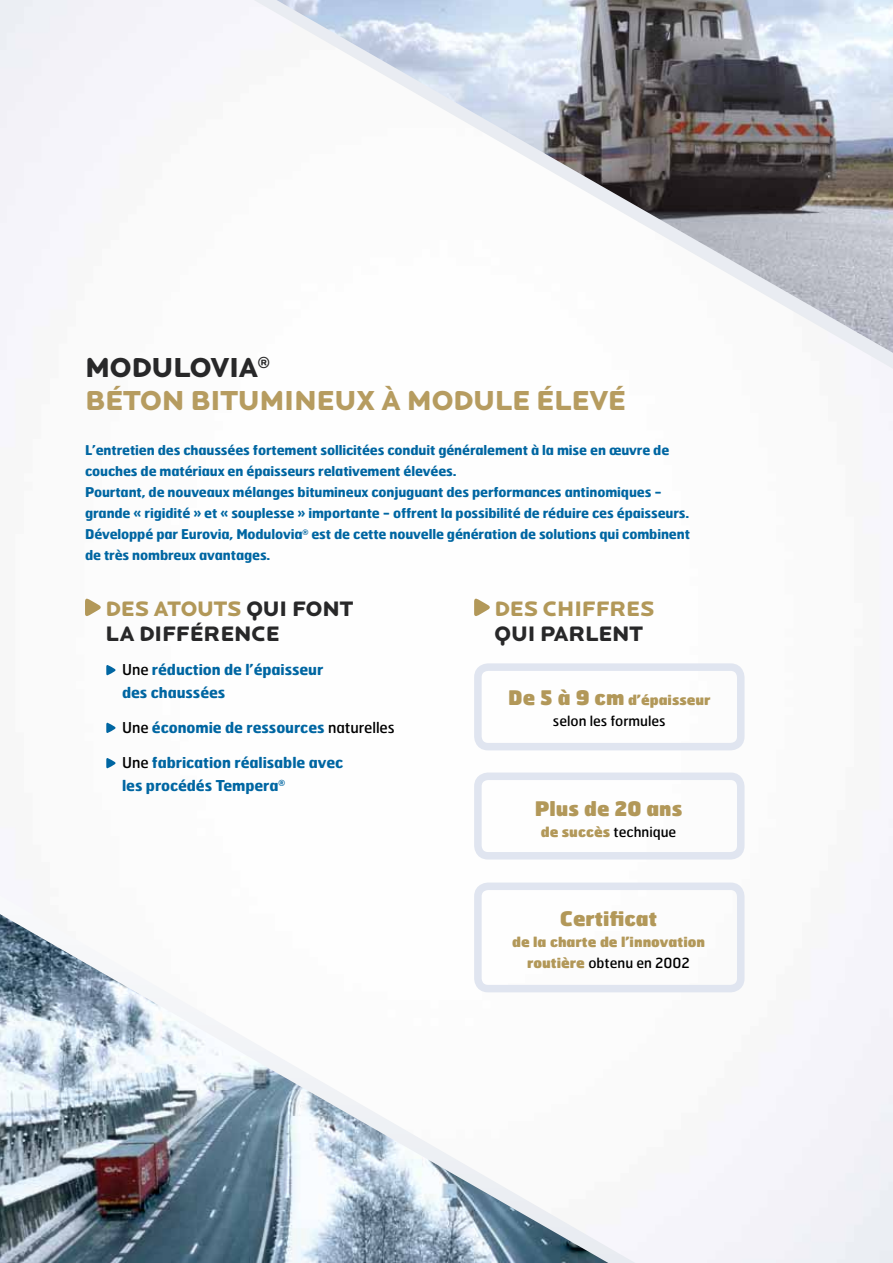
<style>
.page{position:relative;width:893px;height:1263px;background:#fff}
.page>*{position:absolute;margin:0;border:0;box-sizing:border-box;transform-origin:0 0}
.t1{font:900 28.5px "Locator Display";color:#b69c60}
.t2{font:900 28.5px/33px "Locator Display";letter-spacing:-.01em;color:#282829}
.t3{font:900 21.75px/24.8px "Locator Display";letter-spacing:-.005em;color:#282829}
.t4{font:900 21.75px "Locator Display";letter-spacing:-.005em;color:#b29859}
.t5{font:900 20.1px "Hermes";color:#b29859}
.t6{font:700 15px/22.5px "Hermes";letter-spacing:-.005em;color:#0066a2}
.t7{font:13.95px/21px "Hermes";color:#000;text-align:center}
.t8{font:900 13.95px/21px "Hermes";color:#b29859;text-align:center}
.t9{font:700 13.5px/21px "Hermes";letter-spacing:-.01em;color:#0066a2}
.s1{color:#b69c60}
.s2{color:#b29859}
.s3{font-weight:400;color:#000}
.s4{font-weight:900;font-size:20.1px;color:#b29859}
.s5{font-weight:900;color:#b29859}
</style>
<div class="page">
<img style="left:0;top:914px;width:608px;height:349px">
<svg style="left:254px;top:0;width:639px;height:369px"></svg>
<svg style="left:85px;top:599px;width:16px;height:17px"></svg>
<svg style="left:106px;top:665px;width:10px;height:10px"></svg>
<svg style="left:106px;top:723px;width:10px;height:10px"></svg>
<svg style="left:106px;top:758px;width:10px;height:10px"></svg>
<svg style="left:474px;top:599px;width:16px;height:17px"></svg>
<div style="left:474px;top:663px;width:270px;height:87px;border:8px solid #e0e5f0;border-radius:10px"></div>
<div style="left:474px;top:772px;width:270px;height:87px;border:8px solid #e0e5f0;border-radius:10px"></div>
<div style="left:474px;top:882px;width:270px;height:110px;border:8px solid #e0e5f0;border-radius:10px"></div>
<h1 class="t2" style="left:85px;top:350px;width:186px">MODULOVIA<sup>®<br></sup><span class="s1">BÉTON</span></h1>
<h1 class="t1" style="left:191px;top:384px;width:19px">BITUMINEU</h1>
<h1 class="t1" style="left:356px;top:384px;width:72px">X À MODULE</h1>
<h1 class="t1" style="left:536px;top:384px;width:18px">ÉLE</h1>
<h1 class="t1" style="left:589px;top:384px;width:34px">VÉ</h1>
<p class="t9" style="left:85px;top:439px;width:606px">L’entretien des chaussées fortement sollicitées conduit généralement à la mise en œuvre de couches de matériaux en épaisseurs relativement élevées.<br>Pourtant, de nouveaux mélanges bitumineux conjuguant des performances antinomiques - grande « rigidité » et « souplesse » importante - offrent la possibilité de réduire ces épaisseurs.<br>Développé par Eurovia, Modulovia<sup>®</sup> est de cette nouvelle génération de solutions qui combinent de très nombreux avantages.</p>
<h2 class="t3" style="left:105px;top:596px;width:249px"><span class="s2">DES ATOUTS</span> QUI FONT<br>LA DIFFÉRENCE</h2>
<p class="t6" style="left:122px;top:658px;width:203px"><span class="s3">Une</span> réduction de l’épaisseur des chaussées</p>
<p class="t6" style="left:122px;top:716px;width:274px"><span class="s3">Une</span> économie de ressources <span class="s3">naturelles</span></p>
<p class="t6" style="left:122px;top:751px;width:223px"><span class="s3">Une</span> fabrication réalisable avec les procédés Tempera<sup>®</sup></p>
<h2 class="t4" style="left:495px;top:596px;width:161px">DES CHIFFRES</h2>
<h2 class="t3" style="left:495px;top:620px;width:150px">QUI PARLENT</h2>
<p class="t7" style="left:508px;top:689px;width:204px"><span class="s4">De 5 à 9 cm</span> <span class="s5">d’épaisseur </span>selon les formules</p>
<h3 class="t5" style="left:535px;top:796px;width:149px">Plus de 20 ans</h3>
<p class="t7" style="left:541px;top:821px;width:137px"><span class="s5">de succès</span> technique</p>
<h3 class="t5" style="left:560px;top:906px;width:99px">Certificat</h3>
<p class="t8" style="left:512px;top:931px;width:194px">de la charte de l’innovation routière <span class="s3">obtenu en 2002</span></p>
</div>
